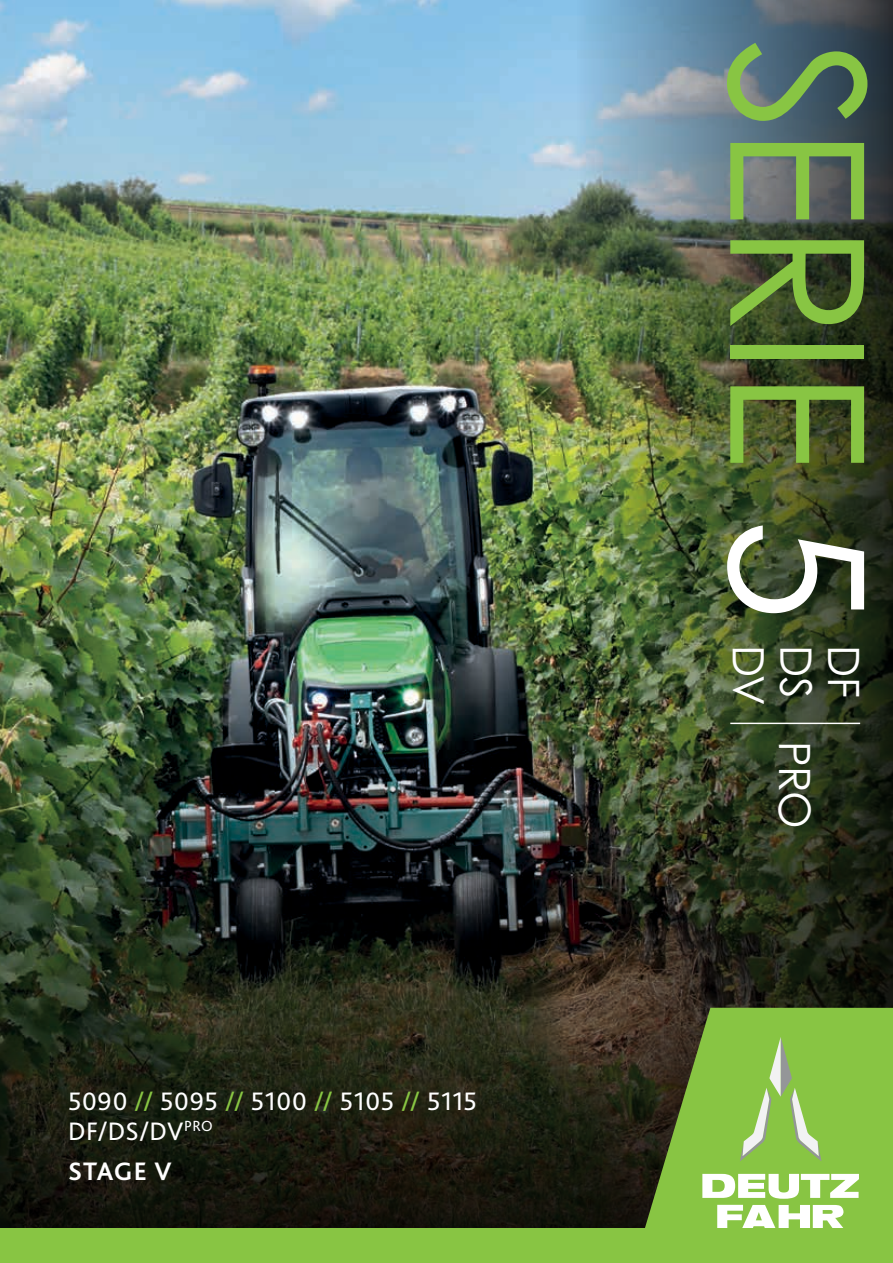
<style>
.page{position:relative;width:893px;height:1263px;background:#fff}
.page>*{position:absolute;margin:0;border:0;box-sizing:border-box;transform-origin:0 0}
.t1{font:186.3px "Century Gothic Pro";letter-spacing:-.025em;color:#88c543}
.t2{font:43.35px "Century Gothic Pro";letter-spacing:-.02em;color:#fff}
.t3{font:26.4px/30px "Bliss Pro";letter-spacing:.015em;color:#fff}
.t4{font:700 26.4px "Bliss Pro";letter-spacing:.025em;color:#fff}
.s1{color:#88c543}
.s2{color:#fff}
</style>
<div class="page">
<img style="left:0;top:0;width:574px;height:702px">
<img style="left:0;top:702px;width:574px;height:527px">
<img style="left:574px;top:0;width:319px;height:1229px">
<svg style="left:635px;top:1008px;width:258px;height:221px;background:#739f39"></svg>
<svg style="left:702px;top:1174px;width:157px;height:25px"></svg>
<svg style="left:717px;top:1205px;width:127px;height:24px"></svg>
<svg style="left:740px;top:1037px;width:81px;height:124px;background:#97c861"></svg>
<div style="left:0;top:1229px;width:893px;height:34px;background:#88c543"></div>
<hr style="left:730px;top:723px;width:130px;height:1px;background:#fff">
<p class="t3" style="left:68px;top:1086px;width:411px">5090 <span class="s1">//</span> 5095 <span class="s1">//</span> 5100 <span class="s1">//</span> 5105 <span class="s1">//</span> 5115<br>DF/DS/DV<sup>PRO</sup></p>
<p class="t4" style="left:68px;top:1154px;width:105px">STAGE V</p>
<h1 class="t1" style="left:911px;top:40px;width:582px;rotate:90deg">SERIE <span class="s2">5</span></h1>
<h2 class="t2" style="left:775px;top:645px;width:62px;rotate:90deg">DV</h2>
<h2 class="t2" style="left:823px;top:645px;width:55px;rotate:90deg">DS</h2>
<h2 class="t2" style="left:870px;top:645px;width:55px;rotate:90deg">DF</h2>
<h2 class="t2" style="left:821px;top:741px;width:89px;rotate:90deg">PRO</h2>
</div>
